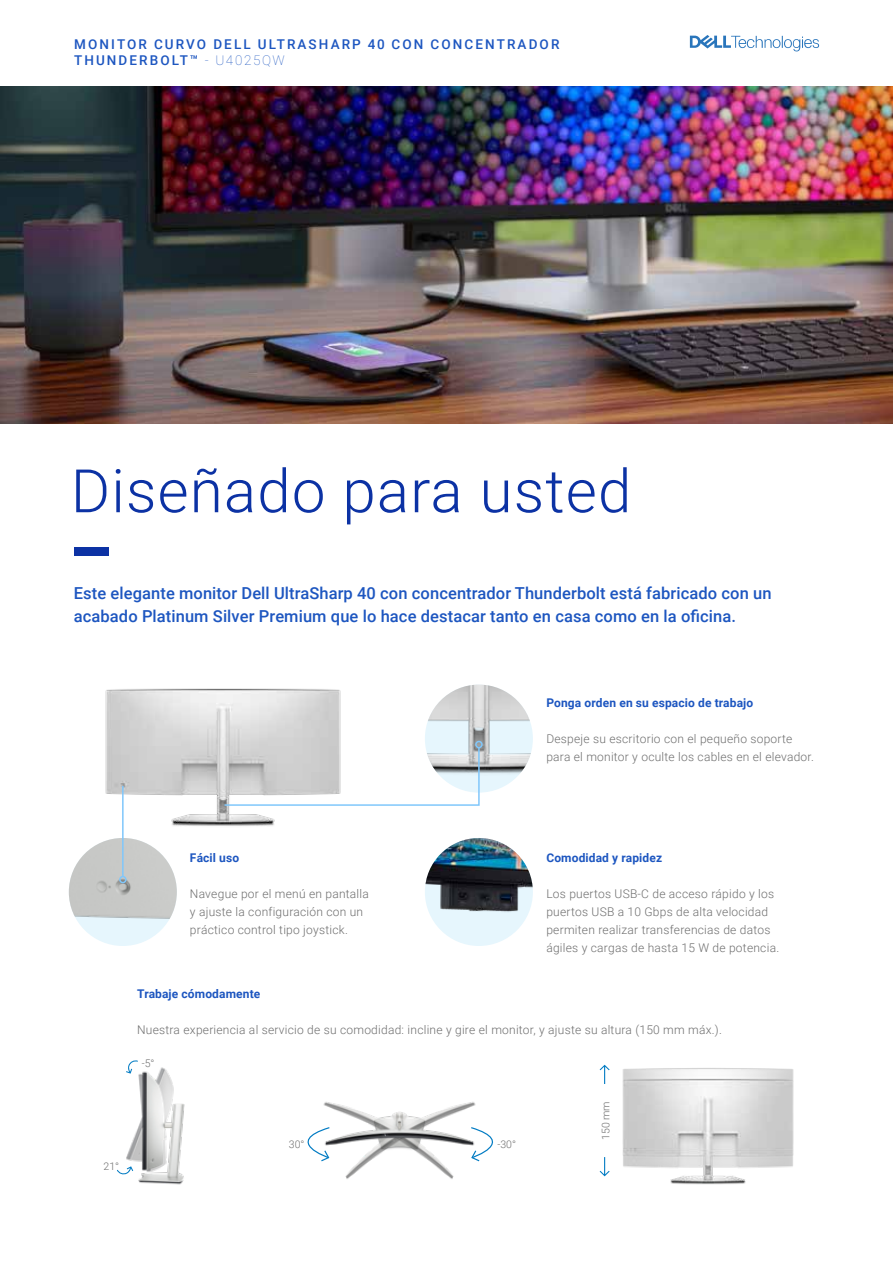
<style>
.page{position:relative;width:893px;height:1263px;background:#fff}
.page>*{position:absolute;margin:0;border:0;box-sizing:border-box;transform-origin:0 0}
.t1{font:300 60px "Roboto";letter-spacing:.02em;color:#0c32a4}
.t2{font:500 16.5px/22.5px "Roboto";letter-spacing:.005em;color:#1d56c0}
.t3{font:500 13.5px/16.2px "Roboto";letter-spacing:.155em;color:#1d56c0}
.t4{font:300 12px/18px "Roboto";letter-spacing:.02em;color:#6e6e6e}
.t5{font:700 12px "Roboto";letter-spacing:.01em;color:#1d56c0}
.t6{font:300 10.5px "Roboto";color:#6e6e6e}
.s1{font-weight:100}
</style>
<div class="page">
<img style="left:323px;top:1102px;width:153px;height:77px">
<svg style="left:307px;top:1126px;width:24px;height:36px"></svg>
<svg style="left:470px;top:1126px;width:23px;height:36px"></svg>
<img style="left:599px;top:1064px;width:195px;height:121px">
<svg style="left:600px;top:1065px;width:10px;height:19px"></svg>
<svg style="left:600px;top:1157px;width:10px;height:19px"></svg>
<img style="left:126px;top:1067px;width:59px;height:118px">
<svg style="left:126px;top:1060px;width:12px;height:14px"></svg>
<svg style="left:117px;top:1166px;width:16px;height:9px"></svg>
<img style="left:425px;top:685px;width:108px;height:108px;border-radius:54px">
<img style="left:425px;top:838px;width:108px;height:108px;border-radius:54px">
<img style="left:69px;top:838px;width:108px;height:108px;border-radius:54px">
<img style="left:86px;top:688px;width:255px;height:187px">
<img style="left:0;top:86px;width:893px;height:338px">
<hr style="left:122px;top:786px;width:2px;height:90px;background:#80c7fb">
<div style="left:119px;top:876px;width:8px;height:7px;border:2px solid #80c7fb;border-radius:50%"></div>
<svg style="left:223px;top:746px;width:257px;height:60px"></svg>
<div style="left:475px;top:741px;width:8px;height:7px;border:2px solid #80c7fb;border-radius:50%"></div>
<svg style="left:690px;top:35px;width:129px;height:16px"></svg>
<div style="left:75px;top:547px;width:34px;height:9px;background:#0c32a4"></div>
<p class="t3" style="left:74px;top:35px;width:487px">MONITOR CURVO DELL ULTRASHARP 40 CON CONCENTRADOR<br>THUNDERBOLT™ <span class="s1">- U4025QW</span></p>
<h1 class="t1" style="left:71px;top:449px;width:562px">Diseñado para usted</h1>
<h2 class="t2" style="left:74px;top:581px;width:699px">Este elegante monitor Dell UltraSharp 40 con concentrador Thunderbolt está fabricado con un acabado Platinum Silver Premium que lo hace destacar tanto en casa como en la oficina.</h2>
<p class="t5" style="left:190px;top:849px;width:51px">Fácil uso</p>
<p class="t4" style="left:190px;top:884px;width:180px">Navegue por el menú en pantalla y ajuste la configuración con un práctico control tipo joystick.</p>
<p class="t5" style="left:546px;top:694px;width:208px">Ponga orden en su espacio de trabajo</p>
<p class="t4" style="left:546px;top:729px;width:269px">Despeje su escritorio con el pequeño soporte para el monitor y oculte los cables en el elevador.</p>
<p class="t5" style="left:546px;top:849px;width:117px">Comodidad y rapidez</p>
<p class="t4" style="left:546px;top:884px;width:234px">Los puertos USB-C de acceso rápido y los puertos USB a 10 Gbps de alta velocidad permiten realizar transferencias de datos ágiles y cargas de hasta 15 W de potencia.</p>
<p class="t5" style="left:137px;top:985px;width:125px">Trabaje cómodamente</p>
<p class="t4" style="left:137px;top:1020px;width:586px">Nuestra experiencia al servicio de su comodidad: incline y gire el monitor, y ajuste su altura (150 mm máx.).</p>
<p class="t6" style="left:142px;top:1056px;width:14px">-5°</p>
<p class="t6" style="left:104px;top:1159px;width:17px">21°</p>
<p class="t6" style="left:289px;top:1137px;width:17px">30°</p>
<p class="t6" style="left:497px;top:1137px;width:20px">-30°</p>
<p class="t6" style="left:598px;top:1140px;width:40px;rotate:-90deg">150 mm</p>
</div>
